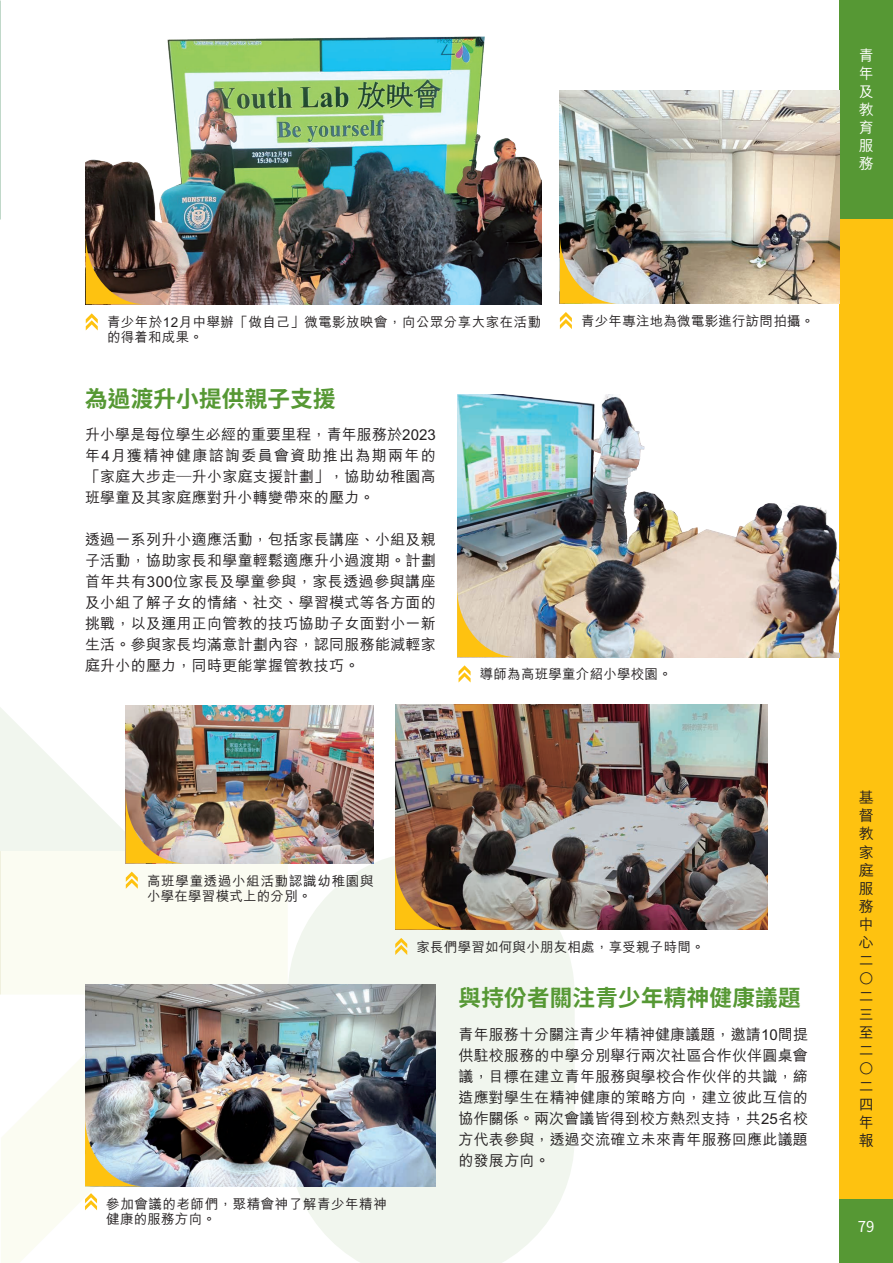
<style>
.page{position:relative;width:893px;height:1263px;background:#fff}
.page>*{position:absolute;margin:0;border:0;box-sizing:border-box;transform-origin:0 0}
.t1{font:700 22.5px "Noto Sans TC";letter-spacing:.015em;color:#569834}
.t2{font:500 15px/18px "M Hei HK";letter-spacing:.015em;color:#231f20;text-align:justify}
.t3{font:500 15px/18px "M Hei HK";color:#fff;text-align:justify}
.t4{font:15px "Noto Sans CJ Ksc";color:#fff}
.t5{font:500 13.5px "M Hei HK";letter-spacing:.015em;color:#231f20}
.t6{font:500 13.5px/15px "M Hei HK";letter-spacing:.035em;color:#231f20}
.t7{font:500 13.5px/15px "M Hei HK";letter-spacing:.05em;color:#231f20}
.t8{font:500 13.5px/15px "M Hei HK";letter-spacing:.04em;color:#231f20}
</style>
<div class="page">
<div style="left:839px;top:0;width:54px;height:1263px;background:#fec210"></div>
<div style="left:839px;top:0;width:54px;height:219px;background:#569834"></div>
<div style="left:839px;top:1199px;width:54px;height:64px;background:#569834"></div>
<svg style="left:288px;top:856px;width:287px;height:407px;background:#f2f6ef"></svg>
<svg style="left:0;top:705px;width:126px;height:289px;fill:#f1f6ee"></svg>
<svg style="left:1px;top:851px;width:287px;height:412px;fill:#fbfcf2"></svg>
<hr style="left:1px;top:851px;width:1px;height:143px;background:#d2b429">
<img style="left:560px;top:91px;width:279px;height:213px">
<img style="left:86px;top:36px;width:455px;height:268px">
<img style="left:457px;top:394px;width:382px;height:263px">
<img style="left:126px;top:705px;width:248px;height:158px">
<img style="left:395px;top:704px;width:372px;height:225px">
<img style="left:85px;top:984px;width:351px;height:202px">
<svg style="left:86px;top:235px;width:59px;height:69px;background:#6b4e22"></svg>
<img style="left:560px;top:234px;width:59px;height:70px">
<svg style="left:457px;top:587px;width:59px;height:70px;background:#e2cb98"></svg>
<img style="left:126px;top:794px;width:59px;height:69px">
<svg style="left:395px;top:860px;width:59px;height:69px;background:#8b5f29"></svg>
<svg style="left:85px;top:1117px;width:59px;height:69px;background:#b8b79a"></svg>
<svg style="left:86px;top:313px;width:12px;height:17px"></svg>
<svg style="left:560px;top:312px;width:12px;height:17px"></svg>
<svg style="left:459px;top:665px;width:12px;height:17px"></svg>
<svg style="left:126px;top:872px;width:12px;height:17px"></svg>
<svg style="left:395px;top:938px;width:12px;height:17px"></svg>
<svg style="left:85px;top:1193px;width:12px;height:17px"></svg>
<p class="t3" style="left:859px;top:45px;width:16px">青年及教育服務</p>
<p class="t6" style="left:107px;top:314px;width:436px">青少年於12月中舉辦「做自己」微電影放映會，向公眾分享大家在活動的得着和成果。</p>
<p class="t5" style="left:581px;top:311px;width:235px">青少年專注地為微電影進行訪問拍攝。</p>
<h1 class="t1" style="left:85px;top:386px;width:252px">為過渡升小提供親子支援</h1>
<p class="t2" style="left:85px;top:423px;width:352px;line-height:21px">升小學是每位學生必經的重要里程，青年服務於2023年4月獲精神健康諮詢委員會資助推出為期兩年的「家庭大步走—升小家庭支援計劃」，協助幼稚園高班學童及其家庭應對升小轉變帶來的壓力。</p>
<p class="t2" style="left:85px;top:528px;width:352px;line-height:21px">透過一系列升小適應活動，包括家長講座、小組及親子活動，協助家長和學童輕鬆適應升小過渡期。計劃首年共有300位家長及學童參與，家長透過參與講座及小組了解子女的情緒、社交、學習模式等各方面的挑戰，以及運用正向管教的技巧協助子女面對小一新生活。參與家長均滿意計劃內容，認同服務能減輕家庭升小的壓力，同時更能掌握管教技巧。</p>
<p class="t5" style="left:480px;top:665px;width:193px">導師為高班學童介紹小學校園。</p>
<p class="t7" style="left:147px;top:872px;width:228px">高班學童透過小組活動認識幼稚園與小學在學習模式上的分別。</p>
<p class="t5" style="left:416px;top:937px;width:290px">家長們學習如何與小朋友相處，享受親子時間。</p>
<p class="t8" style="left:106px;top:1195px;width:282px">參加會議的老師們，聚精會神了解青少年精神健康的服務方向。</p>
<h1 class="t1" style="left:459px;top:985px;width:343px">與持份者關注青少年精神健康議題</h1>
<p class="t2" style="left:459px;top:1023px;width:351px;line-height:21px">青年服務十分關注青少年精神健康議題，邀請10間提供駐校服務的中學分別舉行兩次社區合作伙伴圓桌會議，目標在建立青年服務與學校合作伙伴的共識，締造應對學生在精神健康的策略方向，建立彼此互信的協作關係。兩次會議皆得到校方熱烈支持，共25名校方代表參與，透過交流確立未來青年服務回應此議題的發展方向。</p>
<p class="t2" style="left:859px;top:788px;width:16px">基督教家庭服務中心二○二三至二○二四年報</p>
<p class="t4" style="left:858px;top:1218px;width:18px">79</p>
</div>
